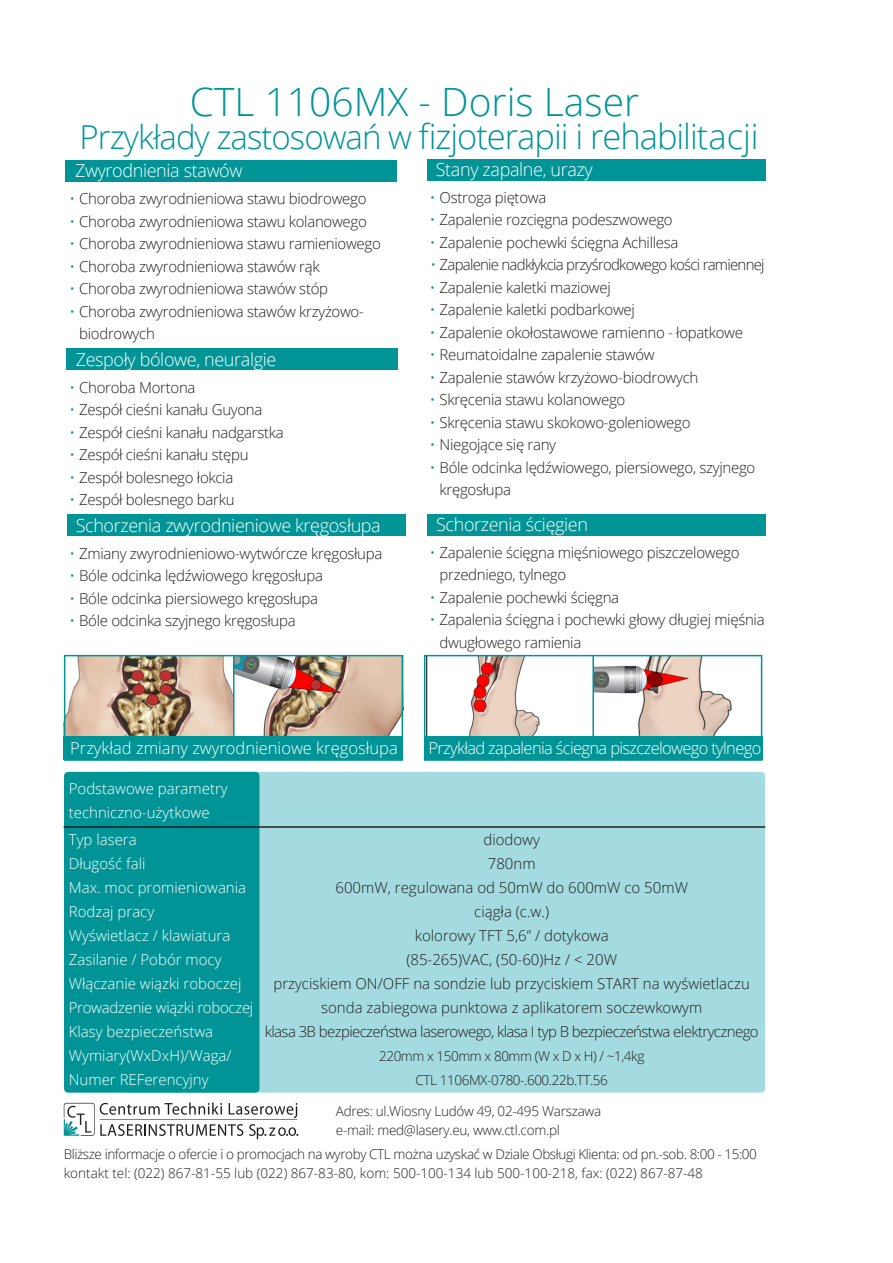
<style>
.page{position:relative;width:893px;height:1263px;background:#fff}
.page>*{position:absolute;margin:0;border:0;box-sizing:border-box;transform-origin:0 0}
.t1{font:300 39px "Open Sans";color:#009497}
.t2{font:300 34.5px "Open Sans";letter-spacing:-.03em;color:#009497}
.Styl_akapitowy_9{font:300 18px "Open Sans";letter-spacing:-.02em;color:#fff}
.t3{font:300 16.5px "Open Sans";letter-spacing:-.04em;color:#fff}
.t4{font:300 16.5px "Open Sans";color:#fff}
.t5{font:300 15px/22.5px "Open Sans";letter-spacing:-.02em;color:#231f20}
.t6{font:300 15px "Open Sans";color:#fff}
.t7{font:300 15px "Open Sans";color:#231f20}
.t8{font:300 15px "Open Sans";letter-spacing:-.04em;color:#231f20}
.t9{font:300 15px "Open Sans";letter-spacing:-.05em;color:#231f20}
.t10{font:300 15px "Open Sans";letter-spacing:-.02em;color:#fff}
.t11{font:300 13.5px "Open Sans";letter-spacing:-.03em;color:#231f20}
.t12{font:300 13.5px "Open Sans";color:#231f20}
.s1{font-size:33px}
.s2{color:#009497}
</style>
<div class="page">
<div style="left:65px;top:161px;width:332px;height:21px;background:#009497"></div>
<div style="left:66px;top:349px;width:332px;height:21px;background:#009497"></div>
<div style="left:427px;top:159px;width:338px;height:22px;background:#009497"></div>
<div style="left:427px;top:514px;width:339px;height:21px;background:#009497"></div>
<div style="left:67px;top:514px;width:338px;height:21px;background:#009497"></div>
<div style="left:125px;top:772px;width:640px;height:321px;background:#a3dbe0;border-radius:4px"></div>
<div style="left:64px;top:772px;width:195px;height:321px;background:#009497;border-radius:4px"></div>
<hr style="left:64px;top:826px;width:701px;height:2px;background:#231f20">
<img style="left:67px;top:658px;width:333px;height:78px">
<div style="left:64px;top:736px;width:339px;height:24px;background:#009497"></div>
<img style="left:427px;top:658px;width:305px;height:78px">
<div style="left:424px;top:736px;width:338px;height:24px;background:#009497"></div>
<div style="left:64px;top:655px;width:339px;height:106px;border:2px solid #009497"></div>
<div style="left:424px;top:655px;width:338px;height:106px;border:2px solid #009497"></div>
<hr style="left:233px;top:656px;width:2px;height:88px;background:#009497">
<hr style="left:592px;top:656px;width:2px;height:88px;background:#009497">
<svg style="left:64px;top:1102px;width:234px;height:37px"></svg>
<p class="t1" style="left:190px;top:75px;width:451px">CTL 1106MX - Doris Laser</p>
<p class="t2" style="left:80px;top:113px;width:681px"><span class="s1">Przykłady zastosowań w</span> fizjoterapii i rehabilitacji</p>
<p class="Styl_akapitowy_9" style="left:75px;top:159px;width:169px">Zwyrodnienia stawów</p>
<p class="t5" style="left:70px;top:187px;width:298px"><span class="s2">•</span> Choroba zwyrodnieniowa stawu biodrowego</p>
<p class="t5" style="left:70px;top:210px;width:299px"><span class="s2">•</span> Choroba zwyrodnieniowa stawu kolanowego</p>
<p class="t5" style="left:70px;top:232px;width:313px"><span class="s2">•</span> Choroba zwyrodnieniowa stawu ramieniowego</p>
<p class="t5" style="left:70px;top:255px;width:252px"><span class="s2">•</span> Choroba zwyrodnieniowa stawów rąk</p>
<p class="t5" style="left:70px;top:277px;width:260px"><span class="s2">•</span> Choroba zwyrodnieniowa stawów stóp</p>
<p class="t5" style="left:79px;top:300px;width:286px;text-indent:-10px"><span class="s2">•</span> Choroba zwyrodnieniowa stawów krzyżowo&shy;biodrowych</p>
<p class="Styl_akapitowy_9" style="left:76px;top:347px;width:202px">Zespoły bólowe, neuralgie</p>
<p class="t5" style="left:70px;top:376px;width:127px"><span class="s2">•</span> Choroba Mortona</p>
<p class="t5" style="left:70px;top:398px;width:194px"><span class="s2">•</span> Zespół cieśni kanału Guyona</p>
<p class="t5" style="left:70px;top:421px;width:216px"><span class="s2">•</span> Zespół cieśni kanału nadgarstka</p>
<p class="t5" style="left:70px;top:443px;width:181px"><span class="s2">•</span> Zespół cieśni kanału stępu</p>
<p class="t5" style="left:70px;top:466px;width:165px"><span class="s2">•</span> Zespół bolesnego łokcia</p>
<p class="t5" style="left:70px;top:488px;width:166px"><span class="s2">•</span> Zespół bolesnego barku</p>
<p class="Styl_akapitowy_9" style="left:76px;top:513px;width:307px">Schorzenia zwyrodnieniowe kręgosłupa</p>
<p class="t5" style="left:70px;top:542px;width:314px"><span class="s2">•</span> Zmiany zwyrodnieniowo-wytwórcze kręgosłupa</p>
<p class="t5" style="left:70px;top:564px;width:255px"><span class="s2">•</span> Bóle odcinka lędźwiowego kręgosłupa</p>
<p class="t5" style="left:70px;top:587px;width:250px"><span class="s2">•</span> Bóle odcinka piersiowego kręgosłupa</p>
<p class="t5" style="left:70px;top:609px;width:228px"><span class="s2">•</span> Bóle odcinka szyjnego kręgosłupa</p>
<p class="Styl_akapitowy_9" style="left:436px;top:157px;width:159px">Stany zapalne, urazy</p>
<p class="t5" style="left:430px;top:186px;width:118px"><span class="s2">•</span> Ostroga piętowa</p>
<p class="t5" style="left:430px;top:208px;width:244px"><span class="s2">•</span> Zapalenie rozcięgna podeszwowego</p>
<p class="t5" style="left:430px;top:231px;width:250px"><span class="s2">•</span> Zapalenie pochewki ścięgna Achillesa</p>
<p class="t9" style="left:430px;top:254px;width:336px"><span class="s2">•</span> Zapalenie nadkłykcia przyśrodkowego kości ramiennej</p>
<p class="t5" style="left:430px;top:276px;width:182px"><span class="s2">•</span> Zapalenie kaletki maziowej</p>
<p class="t5" style="left:430px;top:298px;width:206px"><span class="s2">•</span> Zapalenie kaletki podbarkowej</p>
<p class="t5" style="left:430px;top:321px;width:315px"><span class="s2">•</span> Zapalenie okołostawowe ramienno - łopatkowe</p>
<p class="t5" style="left:430px;top:343px;width:226px"><span class="s2">•</span> Reumatoidalne zapalenie stawów</p>
<p class="t5" style="left:430px;top:366px;width:270px"><span class="s2">•</span> Zapalenie stawów krzyżowo-biodrowych</p>
<p class="t5" style="left:430px;top:388px;width:197px"><span class="s2">•</span> Skręcenia stawu kolanowego</p>
<p class="t5" style="left:430px;top:411px;width:262px"><span class="s2">•</span> Skręcenia stawu skokowo-goleniowego</p>
<p class="t5" style="left:430px;top:433px;width:128px"><span class="s2">•</span> Niegojące się rany</p>
<p class="t5" style="left:440px;top:456px;width:317px;text-indent:-10px"><span class="s2">•</span> Bóle odcinka lędźwiowego, piersiowego, szyjnego kręgosłupa</p>
<p class="Styl_akapitowy_9" style="left:436px;top:512px;width:154px">Schorzenia ścięgien</p>
<p class="t5" style="left:440px;top:541px;width:302px;text-indent:-10px"><span class="s2">•</span> Zapalenie ścięgna mięśniowego piszczelowego przedniego, tylnego</p>
<p class="t5" style="left:430px;top:586px;width:191px"><span class="s2">•</span> Zapalenie pochewki ścięgna</p>
<p class="t5" style="left:440px;top:608px;width:327px;text-indent:-10px"><span class="s2">•</span> Zapalenia ścięgna i pochewki głowy długiej mięśnia dwugłowego ramienia</p>
<p class="t4" style="left:70px;top:737px;width:329px">Przykład zmiany zwyrodnieniowe kręgosłupa</p>
<p class="t3" style="left:428px;top:737px;width:334px">Przykład zapalenia ściegna piszczelowego tylnego</p>
<p class="t6" style="left:69px;top:778px;width:160px">Podstawowe parametry</p>
<p class="t6" style="left:69px;top:802px;width:142px">techniczno-użytkowe</p>
<p class="t6" style="left:69px;top:829px;width:69px">Typ lasera</p>
<p class="t6" style="left:69px;top:853px;width:78px">Długość fali</p>
<p class="t6" style="left:69px;top:877px;width:179px">Max. moc promieniowania</p>
<p class="t6" style="left:69px;top:901px;width:87px">Rodzaj pracy</p>
<p class="t6" style="left:69px;top:925px;width:163px">Wyświetlacz / klawiatura</p>
<p class="t6" style="left:69px;top:949px;width:154px">Zasilanie / Pobór mocy</p>
<p class="t6" style="left:69px;top:973px;width:174px">Włączanie wiązki roboczej</p>
<p class="t10" style="left:69px;top:997px;width:186px">Prowadzenie wiązki roboczej</p>
<p class="t6" style="left:69px;top:1021px;width:146px">Klasy bezpieczeństwa</p>
<p class="t6" style="left:69px;top:1045px;width:164px">Wymiary(WxDxH)/Waga/</p>
<p class="t6" style="left:69px;top:1069px;width:141px">Numer REFerencyjny</p>
<p class="t7" style="left:483px;top:829px;width:58px">diodowy</p>
<p class="t5" style="left:488px;top:851px;width:49px">780nm</p>
<p class="t7" style="left:335px;top:877px;width:354px">600mW, regulowana od 50mW do 600mW co 50mW</p>
<p class="t5" style="left:474px;top:899px;width:76px">ciągła (c.w.)</p>
<p class="t7" style="left:415px;top:925px;width:195px">kolorowy TFT 5,6” / dotykowa</p>
<p class="t7" style="left:406px;top:949px;width:212px">(85-265)VAC, (50-60)Hz / &lt; 20W</p>
<p class="t7" style="left:273px;top:973px;width:478px">przyciskiem ON/OFF na sondzie lub przyciskiem START na wyświetlaczu</p>
<p class="t7" style="left:321px;top:997px;width:383px">sonda zabiegowa punktowa z aplikatorem soczewkowym</p>
<p class="t8" style="left:265px;top:1021px;width:495px">klasa 3B bezpieczeństwa laserowego, klasa I typ B bezpieczeństwa elektrycznego</p>
<p class="t11" style="left:379px;top:1046px;width:267px">220mm x 150mm x 80mm (W x D x H) / ~1,4kg</p>
<p class="t11" style="left:416px;top:1070px;width:194px">CTL 1106MX-0780-.600.22b.TT.56</p>
<p class="t11" style="left:336px;top:1101px;width:267px">Adres: ul.Wiosny Ludów 49, 02-495 Warszawa</p>
<p class="t11" style="left:336px;top:1121px;width:225px">e-mail: med@lasery.eu, www.ctl.com.pl</p>
<p class="t11" style="left:64px;top:1144px;width:695px">Bliższe informacje o ofercie i o promocjach na wyroby CTL można uzyskać w Dziale Obsługi Klienta: od pn.-sob. 8:00 - 15:00</p>
<p class="t12" style="left:64px;top:1164px;width:641px">kontakt tel: (022) 867-81-55 lub (022) 867-83-80, kom: 500-100-134 lub 500-100-218, fax: (022) 867-87-48</p>
</div>
